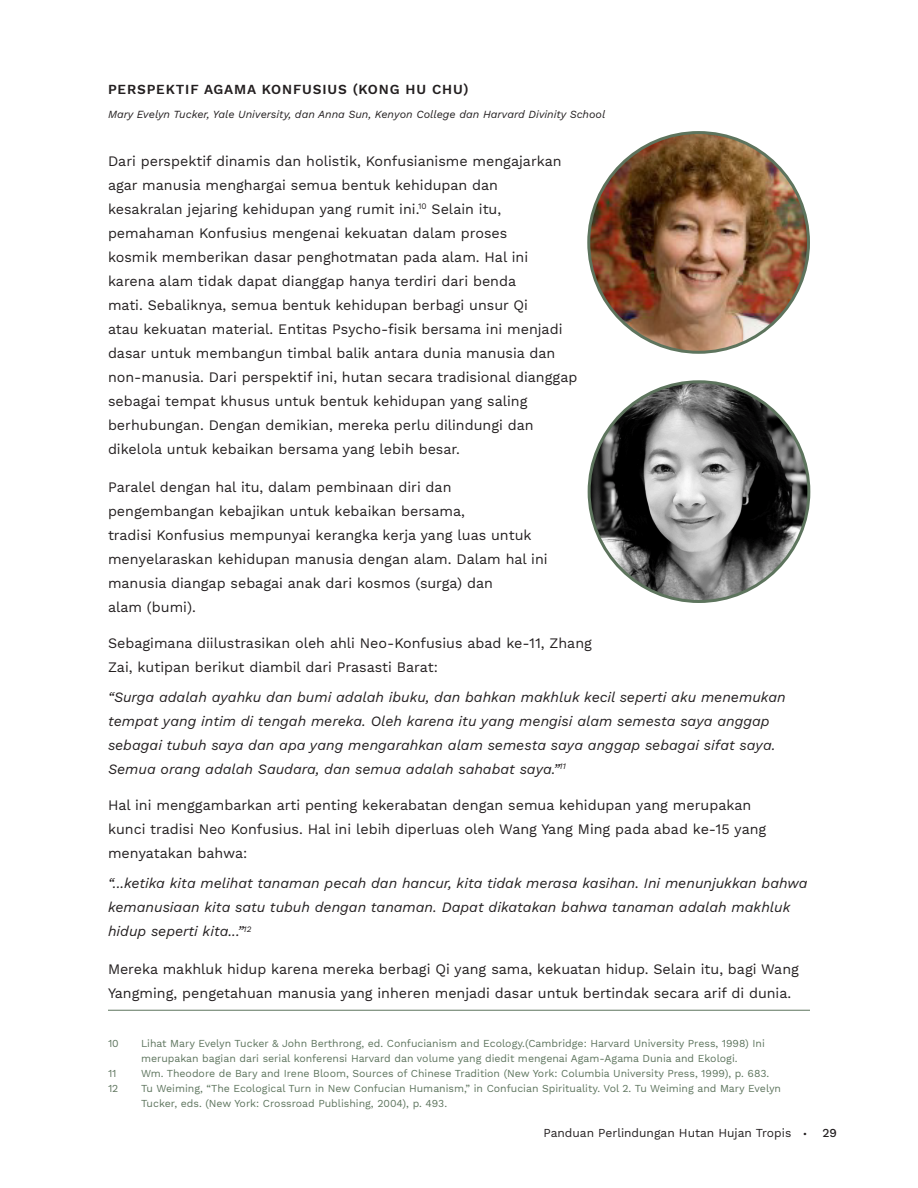
<style>
.page{position:relative;width:918px;height:1188px;background:#fff}
.page>*{position:absolute;margin:0;border:0;box-sizing:border-box;transform-origin:0 0}
.Normal_body{font:14.25px/24px "Work Sans";color:#231f20}
.Normal_body-2{font:italic 14.25px/24px "Work Sans";color:#231f20}
.Normal_body-3{font:600 13.65px "Work Sans";letter-spacing:.06em;color:#231f20}
.t1{font:12px "Work Sans";color:#231f20}
.t2{font:500 12px "Work Sans";color:#231f20}
.Normal_body-4{font:italic 10.95px "Work Sans";color:#231f20}
.Normal_body-5{font:10.5px "Work Sans";color:#5d745d}
.s1{font-weight:500;font-size:9px}
</style>
<div class="page">
<img style="left:589px;top:133px;width:219px;height:219px;border-radius:110px">
<img style="left:589px;top:382px;width:220px;height:220px;border-radius:110px">
<hr style="left:108px;top:1010px;width:702px;height:1px;background:#5d745d">
<p class="Normal_body-3" style="left:108px;top:81px;width:362px">PERSPEKTIF AGAMA KONFUSIUS (KONG HU CHU)</p>
<p class="Normal_body-4" style="left:108px;top:106px;width:499px">Mary Evelyn Tucker, Yale University, dan Anna Sun, Kenyon College dan Harvard Divinity School</p>
<p class="Normal_body" style="left:108px;top:150px;width:471px">Dari perspektif dinamis dan holistik, Konfusianisme mengajarkan agar manusia menghargai semua bentuk kehidupan dan<br>kesakralan jejaring kehidupan yang rumit ini.<sup>10</sup> Selain itu, pemahaman Konfusius mengenai kekuatan dalam proses<br>kosmik memberikan dasar penghotmatan pada alam. Hal ini karena alam tidak dapat dianggap hanya terdiri dari benda<br>mati. Sebaliknya, semua bentuk kehidupan berbagi unsur Qi<br>atau kekuatan material. Entitas Psycho-fisik bersama ini menjadi dasar untuk membangun timbal balik antara dunia manusia dan non-manusia. Dari perspektif ini, hutan secara tradisional dianggap sebagai tempat khusus untuk bentuk kehidupan yang saling berhubungan. Dengan demikian, mereka perlu dilindungi dan dikelola untuk kebaikan bersama yang lebih besar.</p>
<p class="Normal_body" style="left:108px;top:475px;width:441px">Paralel dengan hal itu, dalam pembinaan diri dan pengembangan kebajikan untuk kebaikan bersama,<br>tradisi Konfusius mempunyai kerangka kerja yang luas untuk menyelaraskan kehidupan manusia dengan alam. Dalam hal ini manusia diangap sebagai anak dari kosmos (surga) dan<br>alam (bumi).</p>
<p class="Normal_body" style="left:108px;top:632px;width:486px">Sebagimana diilustrasikan oleh ahli Neo-Konfusius abad ke-11, Zhang<br>Zai, kutipan berikut diambil dari Prasasti Barat:</p>
<p class="Normal_body-2" style="left:108px;top:684px;width:679px">“Surga adalah ayahku dan bumi adalah ibuku, dan bahkan makhluk kecil seperti aku menemukan tempat yang intim di tengah mereka. Oleh karena itu yang mengisi alam semesta saya anggap sebagai tubuh saya dan apa yang mengarahkan alam semesta saya anggap sebagai sifat saya.<br>Semua orang adalah Saudara, dan semua adalah sahabat saya.”<sup>11</sup></p>
<p class="Normal_body" style="left:108px;top:794px;width:660px">Hal ini menggambarkan arti penting kekerabatan dengan semua kehidupan yang merupakan kunci tradisi Neo Konfusius. Hal ini lebih diperluas oleh Wang Yang Ming pada abad ke-15 yang menyatakan bahwa:</p>
<p class="Normal_body-2" style="left:108px;top:871px;width:701px">“...ketika kita melihat tanaman pecah dan hancur, kita tidak merasa kasihan. Ini menunjukkan bahwa kemanusiaan kita satu tubuh dengan tanaman. Dapat dikatakan bahwa tanaman adalah makhluk hidup seperti kita...”<sup>12</sup></p>
<p class="Normal_body" style="left:108px;top:958px;width:693px">Mereka makhluk hidup karena mereka berbagi Qi yang sama, kekuatan hidup. Selain itu, bagi Wang<br>Yangming, pengetahuan manusia yang inheren menjadi dasar untuk bertindak secara arif di dunia.</p>
<p class="Normal_body-5" style="left:108px;top:1037px;width:12px">10</p>
<p class="Normal_body-5" style="left:141px;top:1037px;width:625px">Lihat Mary Evelyn Tucker &amp; John Berthrong, ed. Confucianism and Ecology.(Cambridge: Harvard University Press, 1998) Ini</p>
<p class="Normal_body-5" style="left:141px;top:1052px;width:598px">merupakan bagian dari serial konferensi Harvard dan volume yang diedit mengenai Agam-Agama Dunia and Ekologi.</p>
<p class="Normal_body-5" style="left:108px;top:1067px;width:10px">11</p>
<p class="Normal_body-5" style="left:141px;top:1067px;width:630px">Wm. Theodore de Bary and Irene Bloom, Sources of Chinese Tradition (New York: Columbia University Press, 1999), p. 683.</p>
<p class="Normal_body-5" style="left:108px;top:1082px;width:12px">12</p>
<p class="Normal_body-5" style="left:141px;top:1082px;width:642px">Tu Weiming, “The Ecological Turn in New Confucian Humanism,” in Confucian Spirituality. Vol 2. Tu Weiming and Mary Evelyn</p>
<p class="Normal_body-5" style="left:141px;top:1097px;width:308px">Tucker, eds. (New York: Crossroad Publishing, 2004), p. 493.</p>
<p class="t1" style="left:543px;top:1125px;width:265px">Panduan Perlindungan Hutan Hujan Tropis <span class="s1">•</span></p>
<p class="t2" style="left:823px;top:1125px;width:16px">29</p>
</div>
